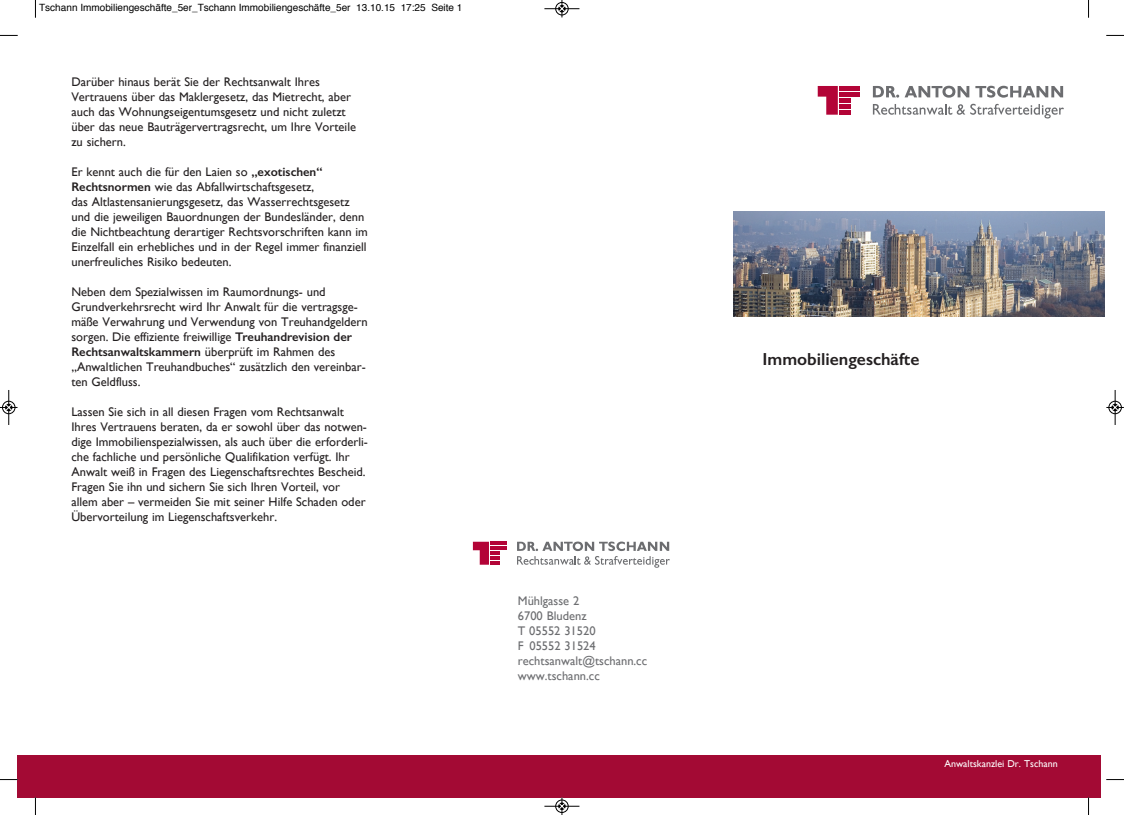
<style>
.page{position:relative;width:1124px;height:815px;background:#fff}
.page>*{position:absolute;margin:0;border:0;box-sizing:border-box;transform-origin:0 0}
.t1{font:600 17.5px "Gill Sans";color:#231f20}
.t2{font:12.5px/15px "Gill Sans";color:#231f20}
.t3{font:12.5px/15px "Gill Sans";color:#6c6d70}
.t4{font:10px "Helvetica";color:#000}
.t5{font:10px "Gill Sans";color:#fff}
.s1{font-weight:600}
</style>
<div class="page">
<img style="left:733px;top:212px;width:371px;height:105px">
<div style="left:18px;top:755px;width:1082px;height:42px;background:#a30a34"></div>
<svg style="left:872px;top:86px;width:97px;height:12px"></svg>
<svg style="left:975px;top:86px;width:87px;height:12px"></svg>
<svg style="left:872px;top:104px;width:191px;height:15px"></svg>
<svg style="left:817px;top:86px;width:20px;height:29px"></svg>
<hr style="left:839px;top:86px;width:20px;height:4px;background:#b30437">
<hr style="left:839px;top:92px;width:20px;height:4px;background:#b30437">
<div style="left:839px;top:98px;width:11px;height:5px;background:#b30437"></div>
<hr style="left:839px;top:104px;width:11px;height:4px;background:#b30437">
<div style="left:839px;top:110px;width:11px;height:5px;background:#b30437"></div>
<svg style="left:517px;top:542px;width:152px;height:26px"></svg>
<hr style="left:490px;top:542px;width:16px;height:3px;background:#b30437">
<hr style="left:490px;top:547px;width:16px;height:3px;background:#b30437">
<svg style="left:473px;top:542px;width:26px;height:23px"></svg>
<svg style="left:35px;top:0;width:1px;height:18px"></svg>
<svg style="left:0;top:35px;width:18px;height:1px"></svg>
<svg style="left:1088px;top:0;width:1px;height:18px"></svg>
<svg style="left:1106px;top:35px;width:17px;height:1px"></svg>
<svg style="left:35px;top:797px;width:1px;height:18px"></svg>
<svg style="left:0;top:779px;width:18px;height:1px"></svg>
<svg style="left:1087px;top:797px;width:2px;height:18px"></svg>
<svg style="left:1106px;top:779px;width:17px;height:1px"></svg>
<hr style="left:544px;top:8px;width:35px;height:1px;background:#000">
<div style="left:555px;top:2px;width:13px;height:13px;border:1px solid #000;border-radius:50%"></div>
<svg style="left:558px;top:0;width:7px;height:17px"></svg>
<hr style="left:544px;top:806px;width:35px;height:1px;background:#000">
<div style="left:555px;top:800px;width:13px;height:13px;border:1px solid #000;border-radius:50%"></div>
<svg style="left:558px;top:797px;width:7px;height:18px"></svg>
<hr style="left:9px;top:390px;width:1px;height:35px;background:#000">
<div style="left:2px;top:401px;width:13px;height:13px;border:1px solid #000;border-radius:50%"></div>
<svg style="left:0;top:404px;width:18px;height:7px"></svg>
<hr style="left:1114px;top:390px;width:1px;height:35px;background:#000">
<div style="left:1108px;top:401px;width:13px;height:13px;border:1px solid #000;border-radius:50%"></div>
<svg style="left:1106px;top:404px;width:17px;height:7px"></svg>
<p class="t4" style="left:39px;top:4px;width:424px">Tschann Immobiliengeschäfte_5er_Tschann Immobiliengeschäfte_5er 13.10.15 17:25 Seite 1</p>
<p class="t2" style="left:71px;top:74px;width:286px">Darüber hinaus berät Sie der Rechtsanwalt Ihres Vertrauens über das Maklergesetz, das Mietrecht, aber auch das Wohnungseigentumsgesetz und nicht zuletzt über das neue Bauträgervertragsrecht, um Ihre Vorteile zu sichern.</p>
<p class="t2" style="left:71px;top:164px;width:298px">Er kennt auch die für den Laien so <span class="s1">„exotischen“ Rechtsnormen</span> wie das Abfallwirtschaftsgesetz,<br>das Altlastensanierungsgesetz, das Wasserrechtsgesetz und die jeweiligen Bauordnungen der Bundesländer, denn die Nichtbeachtung derartiger Rechtsvorschriften kann im Einzelfall ein erhebliches und in der Regel immer finanziell unerfreuliches Risiko bedeuten.</p>
<p class="t2" style="left:71px;top:284px;width:298px">Neben dem Spezialwissen im Raumordnungs- und Grundverkehrsrecht wird Ihr Anwalt für die vertragsge&shy;mäße Verwahrung und Verwendung von Treuhandgeldern sorgen. Die effiziente freiwillige <span class="s1">Treuhandrevision der Rechtsanwaltskammern</span> überprüft im Rahmen des „Anwaltlichen Treuhandbuches“ zusätzlich den vereinbar&shy;ten Geldfluss.</p>
<p class="t2" style="left:71px;top:404px;width:298px">Lassen Sie sich in all diesen Fragen vom Rechtsanwalt Ihres Vertrauens beraten, da er sowohl über das notwen&shy;dige Immobilienspezialwissen, als auch über die erforderli&shy;che fachliche und persönliche Qualifikation verfügt. Ihr Anwalt weiß in Fragen des Liegenschaftsrechtes Bescheid.<br>Fragen Sie ihn und sichern Sie sich Ihren Vorteil, vor allem aber – vermeiden Sie mit seiner Hilfe Schaden oder Übervorteilung im Liegenschaftsverkehr.</p>
<p class="t3" style="left:518px;top:593px;width:131px">Mühlgasse 2<br>6700 Bludenz<br>T 05552 31520<br>F 05552 31524 rechtsanwalt@tschann.cc www.tschann.cc</p>
<h1 class="t1" style="left:762px;top:348px;width:158px">Immobiliengeschäfte</h1>
<p class="t5" style="left:944px;top:758px;width:115px">Anwaltskanzlei Dr. Tschann</p>
</div>
